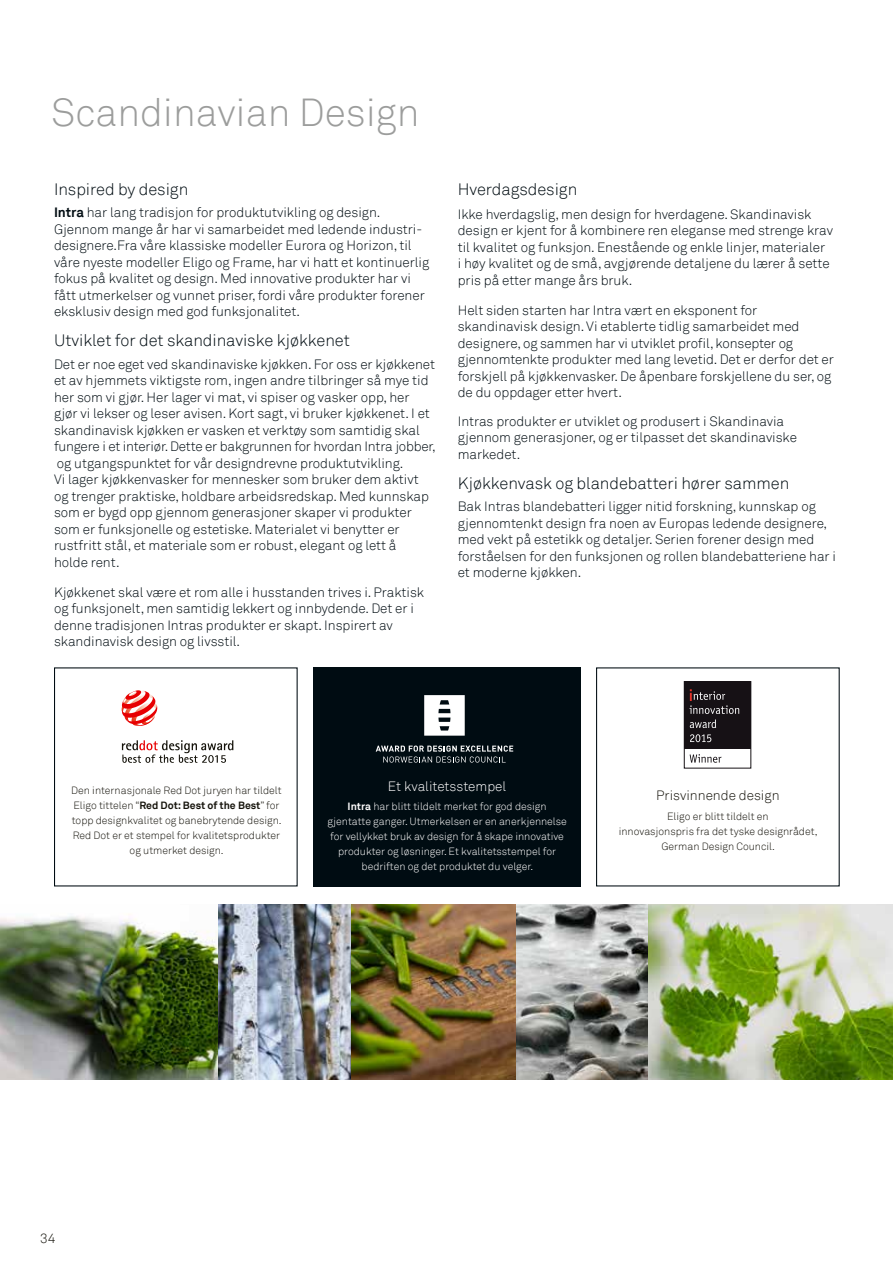
<style>
.page{position:relative;width:893px;height:1263px;background:#fff}
.page>*{position:absolute;margin:0;border:0;box-sizing:border-box;transform-origin:0 0}
.t1{font:300 39px "Akkurat";color:#9c9d9c}
.t2{font:300 16.5px "Akkurat";letter-spacing:-.005em;color:#000c12}
.t3{font:300 13.5px/16.5px "Akkurat";letter-spacing:-.005em;color:#000c12}
.t4{font:300 13.5px "Akkurat";color:#15130b}
.t5{font:300 13.5px "Akkurat";color:#fff}
.t6{font:300 10.5px/15px "Akkurat";color:#15130b;text-align:center}
.t7{font:300 10.5px/15px "Akkurat";color:#fff;text-align:center}
.s1{font-weight:700}
</style>
<div class="page">
<img style="left:0;top:904px;width:219px;height:176px">
<img style="left:351px;top:904px;width:165px;height:176px">
<img style="left:648px;top:904px;width:245px;height:176px">
<img style="left:219px;top:904px;width:132px;height:176px">
<img style="left:516px;top:904px;width:132px;height:176px">
<div style="left:313px;top:667px;width:268px;height:219px;background:#000c12"></div>
<svg style="left:424px;top:695px;width:41px;height:41px"></svg>
<svg style="left:376px;top:745px;width:137px;height:17px"></svg>
<svg style="left:122px;top:690px;width:35px;height:36px"></svg>
<svg style="left:122px;top:740px;width:111px;height:23px"></svg>
<div style="left:684px;top:681px;width:67px;height:68px;background:#161115"></div>
<svg style="left:689px;top:689px;width:50px;height:39px"></svg>
<svg style="left:690px;top:734px;width:21px;height:8px"></svg>
<svg style="left:690px;top:754px;width:31px;height:9px"></svg>
<div style="left:684px;top:681px;width:67px;height:87px;border:1px solid #161115"></div>
<h1 class="t1" style="left:51px;top:89px;width:370px">Scandinavian Design</h1>
<p class="t2" style="left:54px;top:179px;width:136px">Inspired by design</p>
<p class="t3" style="left:54px;top:205px;width:377px"><span class="s1">Intra</span> har lang tradisjon for produktutvikling og design.<br>Gjennom mange år har vi samarbeidet med ledende industri&shy;designere.Fra våre klassiske modeller Eurora og Horizon, til våre nyeste modeller Eligo og Frame, har vi hatt et kontinuerlig fokus på kvalitet og design. Med innovative produkter har vi fått utmerkelser og vunnet priser, fordi våre produkter forener eksklusiv design med god funksjonalitet.</p>
<p class="t2" style="left:54px;top:331px;width:297px">Utviklet for det skandinaviske kjøkkenet</p>
<p class="t3" style="left:54px;top:356px;width:383px">Det er noe eget ved skandinaviske kjøkken. For oss er kjøkkenet et av hjemmets viktigste rom, ingen andre tilbringer så mye tid her som vi gjør. Her lager vi mat, vi spiser og vasker opp, her gjør vi lekser og leser avisen. Kort sagt, vi bruker kjøkkenet. I et skandinavisk kjøkken er vasken et verktøy som samtidig skal fungere i et interiør. Dette er bakgrunnen for hvordan Intra jobber, og utgangspunktet for vår designdrevne produktutvikling.<br>Vi lager kjøkkenvasker for mennesker som bruker dem aktivt og trenger praktiske, holdbare arbeidsredskap. Med kunnskap som er bygd opp gjennom generasjoner skaper vi produkter som er funksjonelle og estetiske. Materialet vi benytter er rustfritt stål, et materiale som er robust, elegant og lett å<br>holde rent.</p>
<p class="t3" style="left:54px;top:584px;width:372px">Kjøkkenet skal være et rom alle i husstanden trives i. Praktisk og funksjonelt, men samtidig lekkert og innbydende. Det er i denne tradisjonen Intras produkter er skapt. Inspirert av skandinavisk design og livsstil.</p>
<p class="t2" style="left:458px;top:179px;width:121px">Hverdagsdesign</p>
<p class="t3" style="left:458px;top:206px;width:377px">Ikke hverdagslig, men design for hverdagene. Skandinavisk design er kjent for å kombinere ren eleganse med strenge krav til kvalitet og funksjon. Enestående og enkle linjer, materialer<br>i høy kvalitet og de små, avgjørende detaljene du lærer å sette pris på etter mange års bruk.</p>
<p class="t3" style="left:458px;top:302px;width:378px">Helt siden starten har Intra vært en eksponent for skandinavisk design. Vi etablerte tidlig samarbeidet med designere, og sammen har vi utviklet profil, konsepter og gjennomtenkte produkter med lang levetid. Det er derfor det er forskjell på kjøkkenvasker. De åpenbare forskjellene du ser, og de du oppdager etter hvert.</p>
<p class="t3" style="left:458px;top:413px;width:341px">Intras produkter er utviklet og produsert i Skandinavia gjennom generasjoner, og er tilpasset det skandinaviske markedet.</p>
<p class="t2" style="left:458px;top:473px;width:333px">Kjøkkenvask og blandebatteri hører sammen</p>
<p class="t3" style="left:458px;top:499px;width:380px">Bak Intras blandebatteri ligger nitid forskning, kunnskap og gjennomtenkt design fra noen av Europas ledende designere, med vekt på estetikk og detaljer. Serien forener design med forståelsen for den funksjonen og rollen blandebatteriene har i et moderne kjøkken.</p>
<p class="t6" style="left:71px;top:783px;width:212px">Den internasjonale Red Dot juryen har tildelt Eligo tittelen “<span class="s1">Red Dot: Best of the Best</span>” for topp designkvalitet og banebrytende design.<br>Red Dot er et stempel for kvalitetsprodukter og utmerket design.</p>
<p class="t5" style="left:388px;top:778px;width:120px">Et kvalitetsstempel</p>
<p class="t7" style="left:327px;top:799px;width:241px"><span class="s1">Intra</span> har blitt tildelt merket for god design gjentatte ganger. Utmerkelsen er en anerkjennelse for vellykket bruk av design for å skape innovative produkter og løsninger. Et kvalitetsstempel for bedriften og det produktet du velger.</p>
<p class="t4" style="left:656px;top:788px;width:125px">Prisvinnende design</p>
<p class="t6" style="left:619px;top:809px;width:200px">Eligo er blitt tildelt en<br>innovasjonspris fra det tyske designrådet,<br>German Design Council.</p>
<p class="t4" style="left:40px;top:1230px;width:17px">34</p>
</div>
